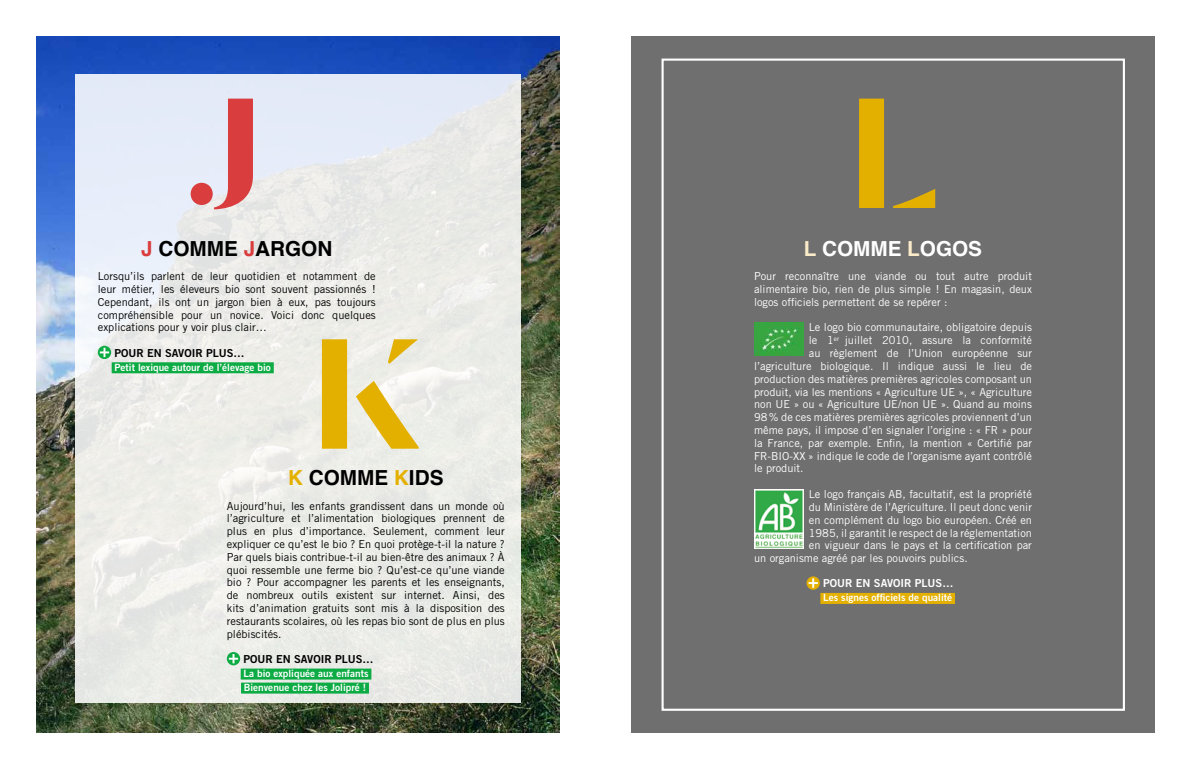
<style>
.page{position:relative;width:1191px;height:769px;background:#fff}
.page>*{position:absolute;margin:0;border:0;box-sizing:border-box;transform-origin:0 0}
.t1{font:500 173.4px "Dala Moa";color:#d93d3e}
.t2{font:500 173.4px "Dala Moa";color:#e4b000}
.t3{font:700 20.7px "Helvetica";color:#000}
.t4{font:700 20.7px "Helvetica";color:#fff}
.t5{font:11px/12.8px "Trade Gothic";color:#fff;text-align:justify}
.t6{font:11px/12.8px "Trade Gothic";color:#000;text-align:justify}
.t7{font:11px "Trade Gothic LT Std Bd 2";color:#000}
.t8{font:11px "Trade Gothic LT Std Bd 2";color:#fff}
.t9{font:10px/14px "Trade Gothic LT Std Bd 2";color:#fff}
.s1{color:#d93d3e}
.s2{color:#e4b000}
.s3{color:#faebc9}
</style>
<div class="page">
<img style="left:36px;top:36px;width:523px;height:696px">
<div style="left:75px;top:74px;width:445px;height:628px;background:linear-gradient(to bottom,#e8ebf2,#edede4)"></div>
<div style="left:112px;top:362px;width:162px;height:11px;background:#0cab44"></div>
<svg style="left:98px;top:345px;width:13px;height:14px"></svg>
<svg style="left:100px;top:347px;width:9px;height:10px"></svg>
<div style="left:241px;top:668px;width:130px;height:11px;background:#0cab44"></div>
<div style="left:241px;top:682px;width:128px;height:11px;background:#0cab44"></div>
<svg style="left:227px;top:651px;width:13px;height:14px"></svg>
<svg style="left:229px;top:653px;width:9px;height:10px"></svg>
<svg style="left:322px;top:339px;width:97px;height:109px;background:#e9d281"></svg>
<div style="left:631px;top:36px;width:524px;height:696px;background:#706f6f"></div>
<div style="left:820px;top:592px;width:135px;height:11px;background:#e4b000"></div>
<svg style="left:806px;top:576px;width:14px;height:13px"></svg>
<svg style="left:808px;top:578px;width:10px;height:9px"></svg>
<div style="left:661px;top:58px;width:464px;height:652px;border:2px solid #fff"></div>
<img style="left:754px;top:489px;width:49px;height:59px">
<img style="left:754px;top:323px;width:49px;height:32px">
<h1 class="t1" style="left:190px;top:44px;width:74px">J</h1>
<h2 class="t3" style="left:141px;top:232px;width:193px"><span class="s1">J</span> COMME <span class="s1">J</span>ARGON</h2>
<p class="t6" style="left:98px;top:269px;width:279px">Lorsqu’ils parlent de leur quotidien et notamment de leur métier, les éleveurs bio sont souvent passionnés !<br>Cependant, ils ont un jargon bien à eux, pas toujours compréhensible pour un novice. Voici donc quelques explications pour y voir plus clair…</p>
<p class="t7" style="left:114px;top:346px;width:132px">POUR EN SAVOIR PLUS…</p>
<p class="t9" style="left:114px;top:360px;width:158px">Petit lexique autour de l’élevage bio</p>
<h2 class="t3" style="left:288px;top:461px;width:157px"><span class="s2">K</span> COMME <span class="s2">K</span>IDS</h2>
<p class="t6" style="left:227px;top:499px;width:279px">Aujourd’hui, les enfants grandissent dans un monde où l’agriculture et l’alimentation biologiques prennent de plus en plus d’importance. Seulement, comment leur expliquer ce qu’est le bio ? En quoi protège-t-il la nature ?<br>Par quels biais contribue-t-il au bien-être des animaux ? À quoi ressemble une ferme bio ? Qu’est-ce qu’une viande bio ? Pour accompagner les parents et les enseignants, de nombreux outils existent sur internet. Ainsi, des kits d’animation gratuits sont mis à la disposition des restaurants scolaires, où les repas bio sont de plus en plus plébiscités.</p>
<p class="t7" style="left:243px;top:652px;width:132px">POUR EN SAVOIR PLUS…</p>
<p class="t9" style="left:243px;top:666px;width:126px">La bio expliquée aux enfants<br>Bienvenue chez les Jolipré !</p>
<h1 class="t2" style="left:848px;top:44px;width:91px">L</h1>
<h2 class="t4" style="left:804px;top:232px;width:180px"><span class="s3">L</span> COMME <span class="s3">L</span>OGOS</h2>
<p class="t5" style="left:754px;top:269px;width:279px">Pour reconnaître une viande ou tout autre produit alimentaire bio, rien de plus simple ! En magasin, deux logos officiels permettent de se repérer :</p>
<p class="t5" style="left:809px;top:321px;width:225px">Le logo bio communautaire, obligatoire depuis</p>
<p class="t5" style="left:809px;top:333px;width:225px">le 1<sup>er</sup> juillet 2010, assure la conformité</p>
<p class="t5" style="left:809px;top:346px;width:225px">au règlement de l’Union européenne sur</p>
<p class="t5" style="left:754px;top:359px;width:279px">l’agriculture biologique. Il indique aussi le lieu de</p>
<p class="t5" style="left:754px;top:372px;width:279px">production des matières premières agricoles composant un</p>
<p class="t5" style="left:754px;top:385px;width:279px">produit, via les mentions « Agriculture UE », « Agriculture</p>
<p class="t5" style="left:754px;top:397px;width:279px">non UE » ou « Agriculture UE/non UE ». Quand au moins</p>
<p class="t5" style="left:754px;top:410px;width:279px">98% de ces matières premières agricoles proviennent d’un</p>
<p class="t5" style="left:754px;top:423px;width:279px">même pays, il impose d’en signaler l’origine : « FR » pour</p>
<p class="t5" style="left:754px;top:436px;width:279px">la France, par exemple. Enfin, la mention « Certifié par</p>
<p class="t5" style="left:754px;top:449px;width:279px">FR-BIO-XX » indique le code de l’organisme ayant contrôlé</p>
<p class="t5" style="left:754px;top:461px;width:51px">le produit.</p>
<p class="t5" style="left:809px;top:487px;width:225px">Le logo français AB, facultatif, est la propriété</p>
<p class="t5" style="left:809px;top:500px;width:225px">du Ministère de l’Agriculture. Il peut donc venir</p>
<p class="t5" style="left:809px;top:513px;width:225px">en complément du logo bio européen. Créé en</p>
<p class="t5" style="left:809px;top:525px;width:225px">1985, il garantit le respect de la réglementation</p>
<p class="t5" style="left:809px;top:538px;width:225px">en vigueur dans le pays et la certification par</p>
<p class="t5" style="left:754px;top:551px;width:215px">un organisme agréé par les pouvoirs publics.</p>
<p class="t8" style="left:823px;top:576px;width:132px">POUR EN SAVOIR PLUS…</p>
<p class="t9" style="left:823px;top:590px;width:130px">Les signes officiels de qualité</p>
</div>
